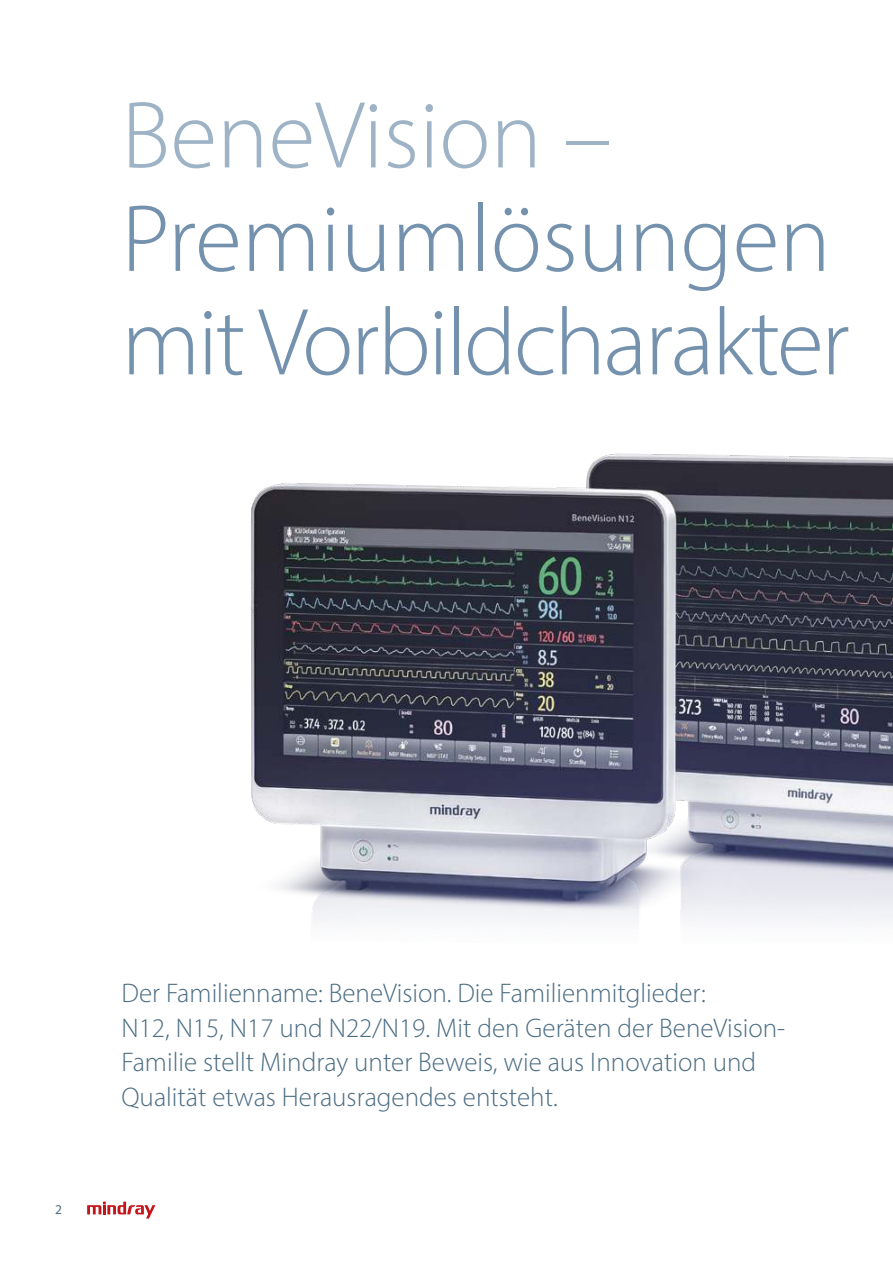
<style>
.page{position:relative;width:893px;height:1263px;background:#fff}
.page>*{position:absolute;margin:0;border:0;box-sizing:border-box;transform-origin:0 0}
.t1{font:300 96.15px/103.5px "Myriad Pro";letter-spacing:-.025em;color:#7492ae}
.t2{font:300 96.15px "Myriad Pro";color:#9eb3c6}
.t3{font:300 27px/34.5px "Myriad Pro";color:#4b6d83}
.t4{font:13.5px "Myriad Pro";color:#4b6d83}
</style>
<div class="page">
<img style="left:251px;top:453px;width:642px;height:468px">
<svg style="left:87px;top:1201px;width:68px;height:17px"></svg>
<h1 class="t2" style="left:122px;top:90px;width:491px">BeneVision –</h1>
<h1 class="t1" style="left:122px;top:191px;width:730px">Premiumlösungen mit Vorbildcharakter</h1>
<p class="t4" style="left:55px;top:1204px;width:8px">2</p>
<p class="t3" style="left:122px;top:977px;width:665px">Der Familienname: BeneVision. Die Familienmitglieder:<br>N12, N15, N17 und N22/N19. Mit den Geräten der BeneVision-Familie stellt Mindray unter Beweis, wie aus Innovation und Qualität etwas Herausragendes entsteht.</p>
</div>
